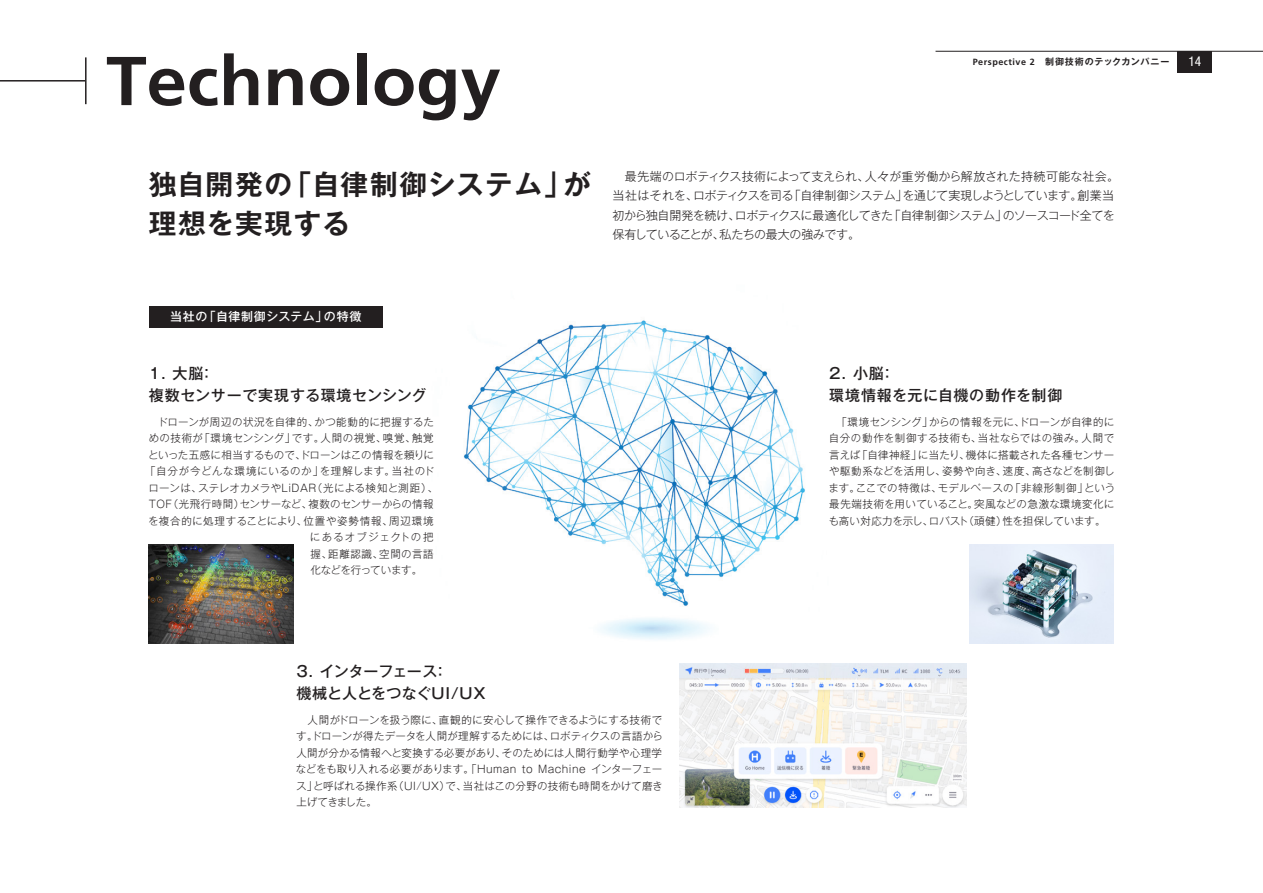
<style>
.page{position:relative;width:1263px;height:893px;background:#fff}
.page>*{position:absolute;margin:0;border:0;box-sizing:border-box;transform-origin:0 0}
.t1{font:700 69px "Frutiger LT Std";color:#231f20;scale:1.05 1}
.t2{font:700 27.75px/39px "Gothic MB101 Pro De";letter-spacing:.06em;color:#231f20}
.t3{font:500 15px/22.5px "Gothic MB101 Pro";letter-spacing:-.005em;color:#231f20}
.t4{font:500 15px/22.5px "Gothic MB101 Pro";letter-spacing:.03em;color:#231f20}
.t5{font:500 15px/22.5px "Gothic MB101 Pro";letter-spacing:.06em;color:#231f20}
.t6{font:condensed 13.5px "Helvetica Neue LT Std";color:#fff}
.t7{font:300 12px/19.5px "Gothic MB101 Pro";letter-spacing:-.03em;color:#231f20}
.t8{font:500 12px "Gothic MB101 Pro";letter-spacing:.06em;color:#fff}
.t9{font:300 10.5px/16.5px "Gothic MB101 Pro";letter-spacing:.02em;color:#231f20;text-align:justify}
.t10{font:300 10.5px "Gothic MB101 Pro";letter-spacing:.05em;color:#231f20}
.t11{font:300 10.5px "Gothic MB101 Pro";letter-spacing:-.01em;color:#231f20}
.t12{font:300 10.5px "Gothic MB101 Pro";letter-spacing:.04em;color:#231f20}
.t13{font:300 10.5px "Gothic MB101 Pro";letter-spacing:.06em;color:#231f20}
.t14{font:300 10.5px "Gothic MB101 Pro";letter-spacing:.07em;color:#231f20}
.t15{font:300 10.5px "Gothic MB101 Pro";letter-spacing:.055em;color:#231f20}
.t16{font:300 10.5px "Gothic MB101 Pro";letter-spacing:.09em;color:#231f20}
.t17{font:300 10.5px "Gothic MB101 Pro";letter-spacing:-.04em;color:#231f20}
.t18{font:700 9px "Gothic MB101 Pro De";letter-spacing:.1em;color:#231f20}
.s1{font-family:"Frutiger LT Std"}
</style>
<div class="page">
<div style="left:1178px;top:51px;width:34px;height:21px;background:#231f20"></div>
<hr style="left:935px;top:51px;width:328px;height:1px;background:#231f20">
<img style="left:463px;top:320px;width:342px;height:320px">
<div style="left:149px;top:306px;width:234px;height:21px;background:#231f20"></div>
<img style="left:149px;top:544px;width:144px;height:99px">
<img style="left:969px;top:544px;width:145px;height:99px">
<img style="left:679px;top:663px;width:288px;height:145px">
<hr style="left:0;top:80px;width:85px;height:2px;background:#231f20">
<hr style="left:85px;top:57px;width:2px;height:47px;background:#231f20">
<h1 class="t1" style="left:106px;top:41px;width:377px">Technology</h1>
<h2 class="t2" style="left:149px;top:161px;width:443px">独自開発の「自律制御システム」が理想を実現する</h2>
<p class="t18" style="left:973px;top:54px;width:198px"><span class="s1">Perspective 2</span>　制御技術のテックカンパニー</p>
<p class="t6" style="left:1188px;top:54px;width:14px">14</p>
<p class="t7" style="left:612px;top:165px;width:508px">　最先端のロボティクス技術によって支えられ、人々が重労働から解放された持続可能な社会。当社はそれを、ロボティクスを司る「自律制御システム」を通じて実現しようとしています。創業当初から独自開発を続け、ロボティクスに最適化してきた「自律制御システム」のソースコード全てを保有していることが、私たちの最大の強みです。</p>
<p class="t8" style="left:170px;top:307px;width:193px">当社の「自律制御システム」の特徴</p>
<h3 class="t4" style="left:149px;top:360px;width:279px">1. 大脳：<br>複数センサーで実現する環境センシング</h3>
<h3 class="t5" style="left:829px;top:360px;width:235px">2. 小脳：<br>環境情報を元に自機の動作を制御</h3>
<p class="t12" style="left:149px;top:413px;width:287px">　ドローンが周辺の状況を自律的、かつ能動的に把握するた</p>
<p class="t10" style="left:149px;top:430px;width:287px">めの技術が「環境センシング」です。人間の視覚、嗅覚、触覚</p>
<p class="t11" style="left:148px;top:446px;width:287px">といった五感に相当するもので、ドローンはこの情報を頼りに</p>
<p class="t13" style="left:145px;top:463px;width:291px">「自分が今どんな環境にいるのか」を理解します。当社のド</p>
<p class="t9" style="left:148px;top:478px;width:291px">ローンは、ステレオカメラやLiDAR（光による検知と測距）、</p>
<p class="t9" style="left:149px;top:495px;width:286px">TOF（光飛行時間）センサーなど、複数のセンサーからの情報</p>
<p class="t14" style="left:148px;top:512px;width:287px">を複合的に処理することにより、位置や姿勢情報、周辺環境</p>
<p class="t16" style="left:310px;top:529px;width:125px">にあるオブジェクトの把</p>
<p class="t15" style="left:310px;top:545px;width:125px">握、距離認識、空間の言語</p>
<p class="t17" style="left:310px;top:562px;width:113px">化などを行っています。</p>
<h3 class="t3" style="left:296px;top:658px;width:191px">3. インターフェース：<br>機械と人とをつなぐUI/UX</h3>
<p class="t9" style="left:296px;top:710px;width:369px">　人間がドローンを扱う際に、直観的に安心して操作できるようにする技術です。ドローンが得たデータを人間が理解するためには、ロボティクスの言語から人間が分かる情報へと変換する必要があり、そのためには人間行動学や心理学などをも取り入れる必要があります。「Human to Machine インターフェース」と呼ばれる操作系（UI/UX）で、当社はこの分野の技術も時間をかけて磨き上げてきました。</p>
<p class="t9" style="left:828px;top:412px;width:288px">　「環境センシング」からの情報を元に、ドローンが自律的に自分の動作を制御する技術も、当社ならではの強み。人間で言えば「自律神経」に当たり、機体に搭載された各種センサーや駆動系などを活用し、姿勢や向き、速度、高さなどを制御します。ここでの特徴は、モデルベースの「非線形制御」という最先端技術を用いていること。突風などの急激な環境変化にも高い対応力を示し、ロバスト（頑健）性を担保しています。</p>
</div>
